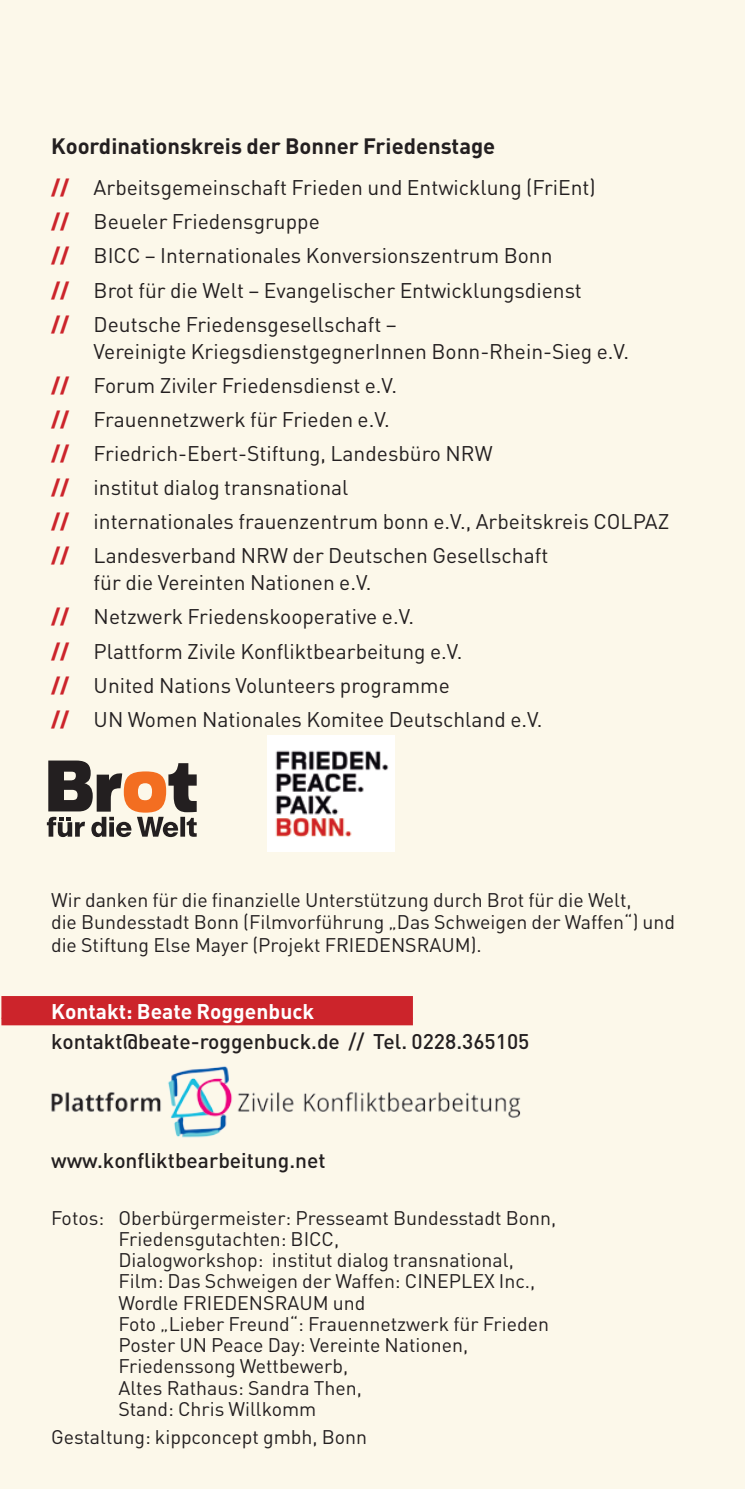
<style>
.page{position:relative;width:745px;height:1489px;background:#fff}
.page>*{position:absolute;margin:0;border:0;box-sizing:border-box;transform-origin:0 0}
.t1{font:700 22px "DIN";color:#231f20}
.t2{font:21px/34px "DIN";color:#231f20}
.t3{font:500 21px "DIN";color:#231f20}
.t4{font:700 21px "DIN";color:#fff}
.t5{font:19.5px/21.2px "DIN";color:#231f20}
.s1{font-weight:900;color:#cc242b}
</style>
<div class="page">
<div style="left:0;top:0;width:744px;height:1488px;background:#fcf8ea"></div>
<div style="left:1px;top:996px;width:411px;height:22px;background:#cc242b"></div>
<div style="left:1px;top:1017px;width:411px;height:8px;background:#cc242b"></div>
<img style="left:268px;top:735px;width:126px;height:116px">
<svg style="left:47px;top:760px;width:149px;height:77px"></svg>
<img style="left:51px;top:1066px;width:470px;height:72px">
<p class="t1" style="left:51px;top:132px;width:445px">Koordinationskreis der Bonner Friedenstage</p>
<p class="t2" style="left:51px;top:170px;width:546px"><span class="s1">//</span> Arbeitsgemeinschaft Frieden und Entwicklung (FriEnt) <span class="s1">//</span> Beueler Friedensgruppe<br><span class="s1">//</span> BICC – Internationales Konversionszentrum Bonn<br><span class="s1">//</span> Brot für die Welt – Evangelischer Entwicklungsdienst <span class="s1">//</span> Deutsche Friedensgesellschaft –</p>
<p class="t2" style="left:51px;top:334px;width:619px;text-indent:43px">Vereinigte KriegsdienstgegnerInnen Bonn-Rhein-Sieg e.V.<br><span class="s1">//</span> Forum Ziviler Friedensdienst e.V.<br><span class="s1">//</span> Frauennetzwerk für Frieden e.V.<br><span class="s1">//</span> Friedrich-Ebert-Stiftung, Landesbüro NRW<br><span class="s1">//</span> institut dialog transnational<br><span class="s1">//</span> internationales frauenzentrum bonn e.V., Arbeitskreis COLPAZ <span class="s1">//</span> Landesverband NRW der Deutschen Gesellschaft</p>
<p class="t2" style="left:51px;top:565px;width:492px;text-indent:43px">für die Vereinten Nationen e.V.<br><span class="s1">//</span> Netzwerk Friedenskooperative e.V.<br><span class="s1">//</span> Plattform Zivile Konfliktbearbeitung e.V.<br><span class="s1">//</span> United Nations Volunteers programme<br><span class="s1">//</span> UN Women Nationales Komitee Deutschland e.V.</p>
<p class="t5" style="left:51px;top:888px;width:625px;line-height:22.5px">Wir danken für die finanzielle Unterstützung durch Brot für die Welt,<br>die Bundesstadt Bonn (Filmvorführung „Das Schweigen der Waffen“) und die Stiftung Else Mayer (Projekt FRIEDENSRAUM).</p>
<p class="t4" style="left:51px;top:997px;width:264px">Kontakt: Beate Roggenbuck</p>
<p class="t3" style="left:51px;top:1028px;width:479px">kontakt@beate-roggenbuck.de // Tel. 0228.365105</p>
<p class="t3" style="left:51px;top:1146px;width:276px">www.konfliktbearbeitung.net</p>
<p class="t5" style="left:118px;top:1206px;width:439px;text-indent:-67px">Fotos: Oberbürgermeister: Presseamt Bundesstadt Bonn, Friedensgutachten: BICC,<br>Dialogworkshop: institut dialog transnational, Film: Das Schweigen der Waffen: CINEPLEX Inc., Wordle FRIEDENSRAUM und<br>Foto „Lieber Freund“: Frauennetzwerk für Frieden Poster UN Peace Day: Vereinte Nationen, Friedenssong Wettbewerb,<br>Altes Rathaus: Sandra Then,<br>Stand: Chris Willkomm</p>
<p class="t5" style="left:51px;top:1425px;width:317px">Gestaltung: kippconcept gmbh, Bonn</p>
</div>
